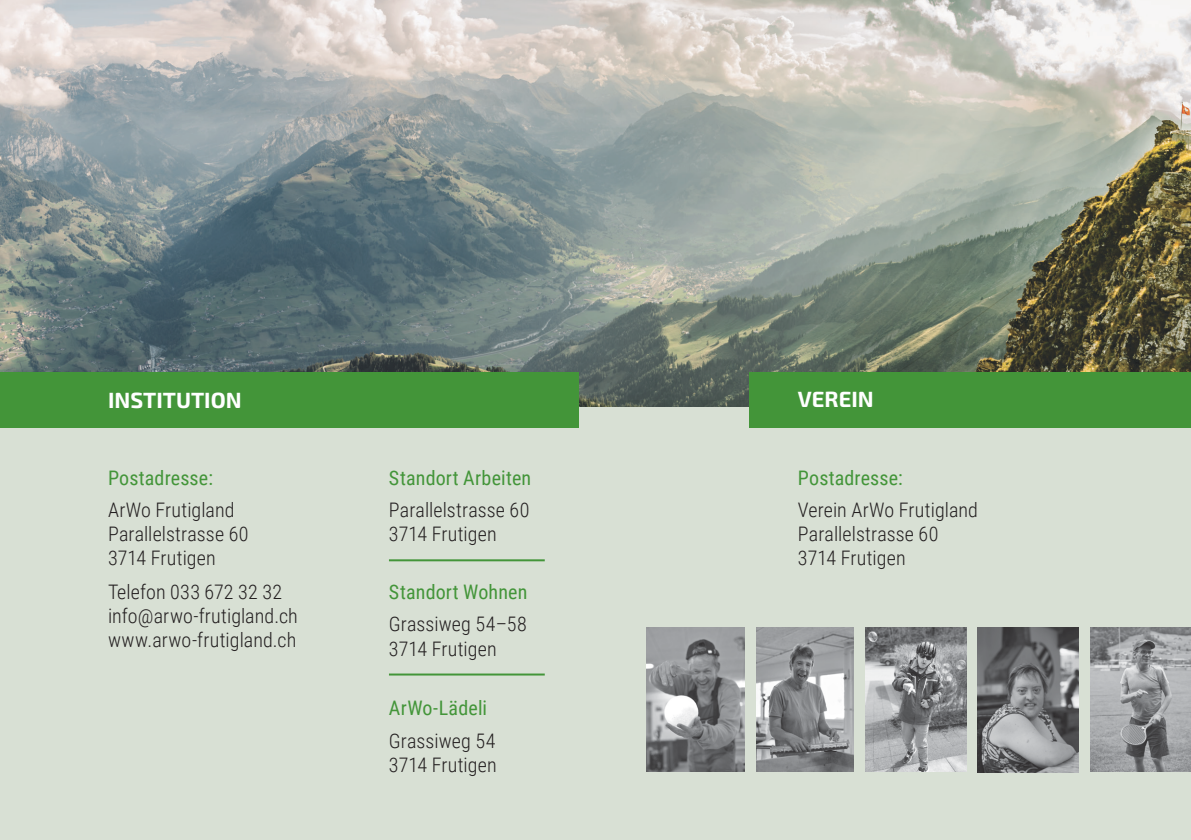
<style>
.page{position:relative;width:1191px;height:840px;background:#fff}
.page>*{position:absolute;margin:0;border:0;box-sizing:border-box;transform-origin:0 0}
.t1{font:700 22px "Exo 2";color:#fff}
.t2{font:300 20px "Roboto Condensed";letter-spacing:.005em;color:#231f20}
.t3{font:20px "Roboto Condensed";letter-spacing:.01em;color:#439539}
</style>
<div class="page">
<div style="left:0;top:400px;width:1191px;height:439px;background:#d8e0d4"></div>
<img style="left:0;top:0;width:1191px;height:406px">
<div style="left:749px;top:372px;width:442px;height:56px;background:#439539"></div>
<div style="left:0;top:372px;width:579px;height:56px;background:#439539"></div>
<hr style="left:389px;top:559px;width:156px;height:2px;background:#439539">
<hr style="left:389px;top:673px;width:156px;height:2px;background:#439539">
<img style="left:646px;top:627px;width:99px;height:144px">
<img style="left:756px;top:627px;width:97px;height:144px">
<img style="left:865px;top:627px;width:101px;height:144px">
<img style="left:977px;top:627px;width:101px;height:144px">
<img style="left:1090px;top:627px;width:101px;height:144px">
<p class="t1" style="left:108px;top:387px;width:135px">INSTITUTION</p>
<p class="t1" style="left:798px;top:386px;width:77px">VEREIN</p>
<p class="t3" style="left:108px;top:464px;width:106px">Postadresse:</p>
<p class="t2" style="left:108px;top:496px;width:128px">ArWo Frutigland</p>
<p class="t2" style="left:108px;top:520px;width:142px">Parallelstrasse 60</p>
<p class="t2" style="left:108px;top:544px;width:109px">3714 Frutigen</p>
<p class="t2" style="left:108px;top:578px;width:175px">Telefon 033 672 32 32</p>
<p class="t2" style="left:108px;top:602px;width:191px">info@arwo-frutigland.ch</p>
<p class="t2" style="left:108px;top:626px;width:190px">www.arwo-frutigland.ch</p>
<p class="t3" style="left:389px;top:464px;width:144px">Standort Arbeiten</p>
<p class="t2" style="left:389px;top:496px;width:142px">Parallelstrasse 60</p>
<p class="t2" style="left:389px;top:520px;width:109px">3714 Frutigen</p>
<p class="t3" style="left:389px;top:578px;width:140px">Standort Wohnen</p>
<p class="t2" style="left:389px;top:610px;width:139px">Grassiweg 54–58</p>
<p class="t2" style="left:389px;top:634px;width:109px">3714 Frutigen</p>
<p class="t3" style="left:389px;top:694px;width:100px">ArWo-Lädeli</p>
<p class="t2" style="left:389px;top:726px;width:108px">Grassiweg 54</p>
<p class="t2" style="left:389px;top:750px;width:109px">3714 Frutigen</p>
<p class="t3" style="left:798px;top:464px;width:106px">Postadresse:</p>
<p class="t2" style="left:798px;top:496px;width:181px">Verein ArWo Frutigland</p>
<p class="t2" style="left:798px;top:520px;width:142px">Parallelstrasse 60</p>
<p class="t2" style="left:798px;top:544px;width:109px">3714 Frutigen</p>
</div>
